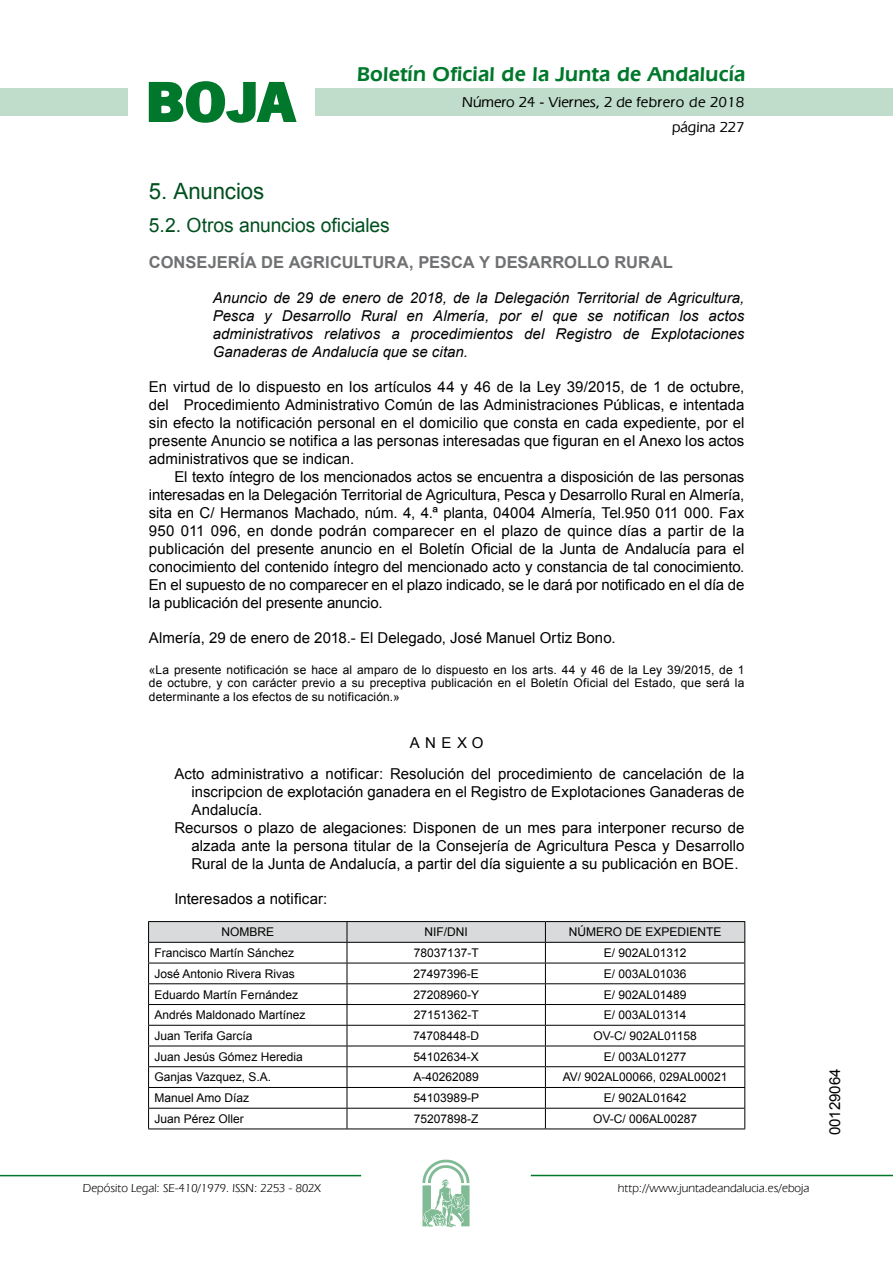
<style>
.page{position:relative;width:893px;height:1263px;background:#fff}
.page>*{position:absolute;margin:0;border:0;box-sizing:border-box;transform-origin:0 0}
.t1{font:700 57.75px "News Got T";color:#00782c;scale:1.14 1}
.t2{font:22.5px "Arial";letter-spacing:-.005em;color:#00501f}
.t3{font:600 21px "Eras IT Cby BT";letter-spacing:.01em;color:#00782c}
.t4{font:19.5px "Arial";letter-spacing:-.005em;color:#00501f}
.t5{font:700 16.5px "Arial";color:#707173}
.t6{font:15px/18px "Arial";color:#000;text-align:justify}
.t7{font:italic 15px/18px "Arial";color:#000;text-align:justify}
.t8{font:500 15px/24.5px "Eras IT Cby BT";color:#000;text-align:right}
.t9{font:12px/13.5px "Arial";color:#000;text-align:justify}
.t10{font:12px "Eras IT Cby BT";color:#000}
</style>
<div class="page">
<div style="left:315px;top:88px;width:577px;height:28px;background:#bfddca"></div>
<div style="left:0;top:88px;width:128px;height:28px;background:#bfddca"></div>
<hr style="left:0;top:1175px;width:361px;height:1px;background:#00782c">
<svg style="left:422px;top:1159px;width:47px;height:68px"></svg>
<hr style="left:531px;top:1175px;width:361px;height:1px;background:#00782c">
<svg style="left:148px;top:81px;width:149px;height:42px"></svg>
<hr style="left:148px;top:921px;width:199px;height:1px;background:#000">
<hr style="left:347px;top:921px;width:198px;height:1px;background:#000">
<hr style="left:545px;top:921px;width:200px;height:1px;background:#000">
<svg style="left:148px;top:922px;width:597px;height:207px"></svg>
<hr style="left:148px;top:1129px;width:199px;height:1px;background:#000">
<hr style="left:347px;top:1129px;width:198px;height:1px;background:#000">
<hr style="left:545px;top:1129px;width:200px;height:1px;background:#000">
<h1 class="t1" style="left:145px;top:68px;width:133px">BOJA</h1>
<h3 class="t3" style="left:357px;top:62px;width:390px">Boletín Oficial de la Junta de Andalucía</h3>
<p class="t8" style="left:462px;top:90px;width:284px">Número 24 - Viernes, 2 de febrero de 2018 página 227</p>
<h2 class="t2" style="left:149px;top:177px;width:117px">5. Anuncios</h2>
<h3 class="t4" style="left:149px;top:212px;width:242px">5.2. Otros anuncios oficiales</h3>
<p class="t5" style="left:149px;top:251px;width:525px">CONSEJERÍA DE AGRICULTURA, PESCA Y DESARROLLO RURAL</p>
<p class="t7" style="left:213px;top:289px;width:533px">Anuncio de 29 de enero de 2018, de la Delegación Territorial de Agricultura, Pesca y Desarrollo Rural en Almería, por el que se notifican los actos administrativos relativos a procedimientos del Registro de Explotaciones Ganaderas de Andalucía que se citan.</p>
<p class="t6" style="left:149px;top:378px;width:597px">En virtud de lo dispuesto en los artículos 44 y 46 de la Ley 39/2015, de 1 de octubre, del Procedimiento Administrativo Común de las Administraciones Públicas, e intentada sin efecto la notificación personal en el domicilio que consta en cada expediente, por el presente Anuncio se notifica a las personas interesadas que figuran en el Anexo los actos administrativos que se indican.</p>
<p class="t6" style="left:149px;top:468px;width:597px;text-indent:26px">El texto íntegro de los mencionados actos se encuentra a disposición de las personas interesadas en la Delegación Territorial de Agricultura, Pesca y Desarrollo Rural en Almería, sita en C/ Hermanos Machado, núm. 4, 4.ª planta, 04004 Almería, Tel.950 011 000. Fax 950 011 096, en donde podrán comparecer en el plazo de quince días a partir de la publicación del presente anuncio en el Boletín Oficial de la Junta de Andalucía para el conocimiento del contenido íntegro del mencionado acto y constancia de tal conocimiento.<br>En el supuesto de no comparecer en el plazo indicado, se le dará por notificado en el día de la publicación del presente anuncio.</p>
<p class="t6" style="left:149px;top:629px;width:468px">Almería, 29 de enero de 2018.- El Delegado, José Manuel Ortiz Bono.</p>
<p class="t9" style="left:149px;top:663px;width:597px">«La presente notificación se hace al amparo de lo dispuesto en los arts. 44 y 46 de la Ley 39/2015, de 1 de octubre, y con carácter previo a su preceptiva publicación en el Boletín Oficial del Estado, que será la determinante a los efectos de su notificación.»</p>
<p class="t6" style="left:174px;top:728px;width:571px;line-height:30.8px;text-indent:235px">ANEXO<br>Acto administrativo a notificar: Resolución del procedimiento de cancelación de la</p>
<p class="t6" style="left:191px;top:783px;width:554px">inscripcion de explotación ganadera en el Registro de Explotaciones Ganaderas de</p>
<p class="t6" style="left:191px;top:801px;width:72px">Andalucía.</p>
<p class="t6" style="left:174px;top:819px;width:571px">Recursos o plazo de alegaciones: Disponen de un mes para interponer recurso de</p>
<p class="t6" style="left:191px;top:837px;width:554px">alzada ante la persona titular de la Consejería de Agricultura Pesca y Desarrollo</p>
<p class="t6" style="left:191px;top:855px;width:548px">Rural de la Junta de Andalucía, a partir del día siguiente a su publicación en BOE.</p>
<p class="t6" style="left:174px;top:890px;width:154px">Interesados a notificar:</p>
<p class="t9" style="left:221px;top:925px;width:54px">NOMBRE</p>
<p class="t9" style="left:424px;top:925px;width:45px">NIF/DNI</p>
<p class="t9" style="left:568px;top:925px;width:154px">NÚMERO DE EXPEDIENTE</p>
<p class="t9" style="left:154px;top:946px;width:141px">Francisco Martín Sánchez</p>
<p class="t9" style="left:414px;top:946px;width:66px">78037137-T</p>
<p class="t9" style="left:603px;top:946px;width:84px">E/ 902AL01312</p>
<p class="t9" style="left:154px;top:967px;width:142px">José Antonio Rivera Rivas</p>
<p class="t9" style="left:413px;top:967px;width:67px">27497396-E</p>
<p class="t9" style="left:603px;top:967px;width:84px">E/ 003AL01036</p>
<p class="t9" style="left:154px;top:988px;width:145px">Eduardo Martín Fernández</p>
<p class="t9" style="left:413px;top:988px;width:67px">27208960-Y</p>
<p class="t9" style="left:603px;top:988px;width:84px">E/ 902AL01489</p>
<p class="t9" style="left:154px;top:1008px;width:152px">Andrés Maldonado Martínez</p>
<p class="t9" style="left:414px;top:1008px;width:66px">27151362-T</p>
<p class="t9" style="left:603px;top:1008px;width:84px">E/ 003AL01314</p>
<p class="t9" style="left:154px;top:1029px;width:99px">Juan Terifa García</p>
<p class="t9" style="left:413px;top:1029px;width:68px">74708448-D</p>
<p class="t9" style="left:593px;top:1029px;width:105px">OV-C/ 902AL01158</p>
<p class="t9" style="left:154px;top:1050px;width:150px">Juan Jesús Gómez Heredia</p>
<p class="t9" style="left:413px;top:1050px;width:67px">54102634-X</p>
<p class="t9" style="left:603px;top:1050px;width:84px">E/ 003AL01277</p>
<p class="t9" style="left:154px;top:1071px;width:118px">Ganjas Vazquez, S.A.</p>
<p class="t9" style="left:413px;top:1071px;width:67px">A-40262089</p>
<p class="t9" style="left:562px;top:1071px;width:166px">AV/ 902AL00066, 029AL00021</p>
<p class="t9" style="left:154px;top:1091px;width:96px">Manuel Amo Díaz</p>
<p class="t9" style="left:413px;top:1091px;width:67px">54103989-P</p>
<p class="t9" style="left:603px;top:1091px;width:84px">E/ 902AL01642</p>
<p class="t9" style="left:154px;top:1112px;width:91px">Juan Pérez Oller</p>
<p class="t9" style="left:414px;top:1112px;width:66px">75207898-Z</p>
<p class="t9" style="left:593px;top:1112px;width:106px">OV-C/ 006AL00287</p>
<p class="t10" style="left:83px;top:1181px;width:239px">Depósito Legal: SE-410/1979. ISSN: 2253 - 802X</p>
<p class="t10" style="left:618px;top:1181px;width:193px">http://www.juntadeandalucia.es/eboja</p>
<p class="t6" style="left:826px;top:1135px;width:68px;rotate:-90deg">00129064</p>
</div>
